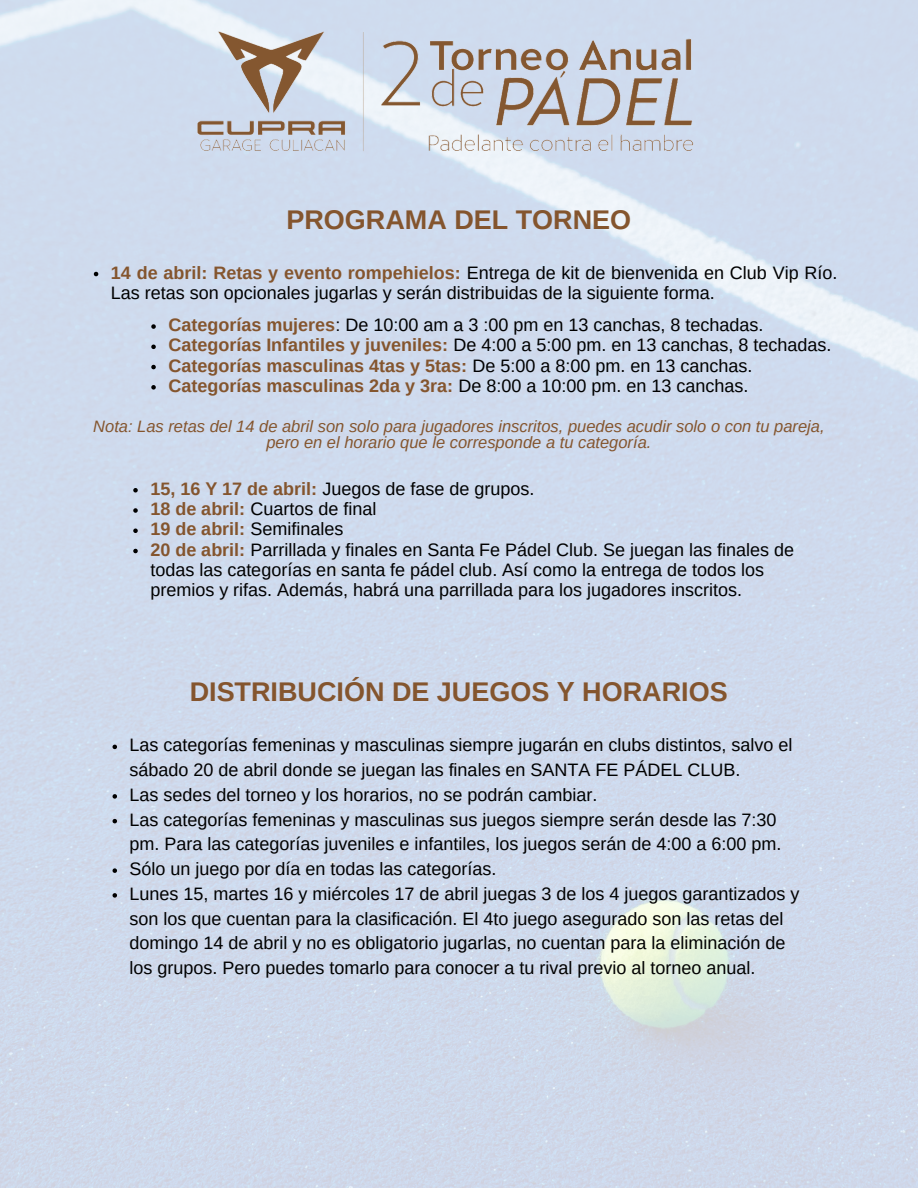
<style>
.page{position:relative;width:918px;height:1188px;background:#fff}
.page>*{position:absolute;margin:0;border:0;box-sizing:border-box;transform-origin:0 0}
.t1{font:700 27px "Arimo";color:#84552e}
.t2{font:18px/24.8px "Arimo";color:#000}
.t3{font:700 18px "Arimo";color:#84552e}
.t4{font:italic 16.5px/15.8px "Arimo";color:#84552e;text-align:center}
.s1{font-weight:700;color:#84552e}
.s2{font-weight:400;color:#000}
</style>
<div class="page">
<img style="left:191px;top:13px;width:535px;height:158px">
<svg style="left:94px;top:272px;width:4px;height:4px"></svg>
<svg style="left:151px;top:324px;width:5px;height:5px"></svg>
<svg style="left:151px;top:345px;width:5px;height:4px"></svg>
<svg style="left:151px;top:365px;width:5px;height:4px"></svg>
<svg style="left:151px;top:385px;width:5px;height:5px"></svg>
<svg style="left:133px;top:488px;width:5px;height:5px"></svg>
<svg style="left:133px;top:508px;width:5px;height:5px"></svg>
<svg style="left:133px;top:529px;width:5px;height:4px"></svg>
<svg style="left:133px;top:549px;width:5px;height:4px"></svg>
<svg style="left:113px;top:745px;width:4px;height:4px"></svg>
<svg style="left:113px;top:794px;width:4px;height:5px"></svg>
<svg style="left:113px;top:819px;width:4px;height:4px"></svg>
<svg style="left:113px;top:868px;width:4px;height:5px"></svg>
<svg style="left:113px;top:893px;width:4px;height:5px"></svg>
<p class="t1" style="left:286px;top:204px;width:346px">PROGRAMA DEL TORNEO</p>
<h1 class="t2" style="left:111px;top:262px;width:728px;line-height:20.2px"><span class="s1">14 de abril: Retas y evento rompehielos:</span> Entrega de kit de bienvenida en Club Vip Río.<br>Las retas son opcionales jugarlas y serán distribuidas de la siguiente forma.</h1>
<p class="t2" style="left:168px;top:312px;width:597px"><span class="s1">Categorías mujeres</span>: De 10:00 am a 3 :00 pm en 13 canchas, 8 techadas.</p>
<p class="t2" style="left:168px;top:333px;width:665px"><span class="s1">Categorías Infantiles y juveniles:</span> De 4:00 a 5:00 pm. en 13 canchas, 8 techadas.</p>
<p class="t3" style="left:168px;top:355px;width:586px">Categorías masculinas 4tas y 5tas: <span class="s2">De 5:00 a 8:00 pm. en 13 canchas.</span></p>
<p class="t3" style="left:168px;top:376px;width:582px">Categorías masculinas 2da y 3ra: <span class="s2">De 8:00 a 10:00 pm. en 13 canchas.</span></p>
<p class="t4" style="left:93px;top:419px;width:733px">Nota: Las retas del 14 de abril son solo para jugadores inscritos, puedes acudir solo o con tu pareja, pero en el horario que le corresponde a tu categoría.</p>
<p class="t2" style="left:150px;top:476px;width:386px"><span class="s1">15, 16 Y 17 de abril:</span> Juegos de fase de grupos.</p>
<p class="t2" style="left:150px;top:496px;width:228px"><span class="s1">18 de abril:</span> Cuartos de final</p>
<p class="t2" style="left:150px;top:517px;width:195px"><span class="s1">19 de abril:</span> Semifinales</p>
<p class="t2" style="left:150px;top:539px;width:645px;line-height:20.2px"><span class="s1">20 de abril:</span> Parrillada y finales en Santa Fe Pádel Club. Se juegan las finales de todas las categorías en santa fe pádel club. Así como la entrega de todos los premios y rifas. Además, habrá una parrillada para los jugadores inscritos.</p>
<h1 class="t1" style="left:190px;top:677px;width:540px">DISTRIBUCIÓN DE JUEGOS Y HORARIOS</h1>
<p class="t2" style="left:130px;top:733px;width:664px">Las categorías femeninas y masculinas siempre jugarán en clubs distintos, salvo el sábado 20 de abril donde se juegan las finales en SANTA FE PÁDEL CLUB.</p>
<p class="t2" style="left:130px;top:782px;width:469px">Las sedes del torneo y los horarios, no se podrán cambiar.</p>
<p class="t2" style="left:130px;top:807px;width:653px">Las categorías femeninas y masculinas sus juegos siempre serán desde las 7:30 pm. Para las categorías juveniles e infantiles, los juegos serán de 4:00 a 6:00 pm.</p>
<p class="t2" style="left:130px;top:857px;width:368px">Sólo un juego por día en todas las categorías.</p>
<p class="t2" style="left:130px;top:881px;width:671px">Lunes 15, martes 16 y miércoles 17 de abril juegas 3 de los 4 juegos garantizados y son los que cuentan para la clasificación. El 4to juego asegurado son las retas del domingo 14 de abril y no es obligatorio jugarlas, no cuentan para la eliminación de los grupos. Pero puedes tomarlo para conocer a tu rival previo al torneo anual.</p>
</div>
